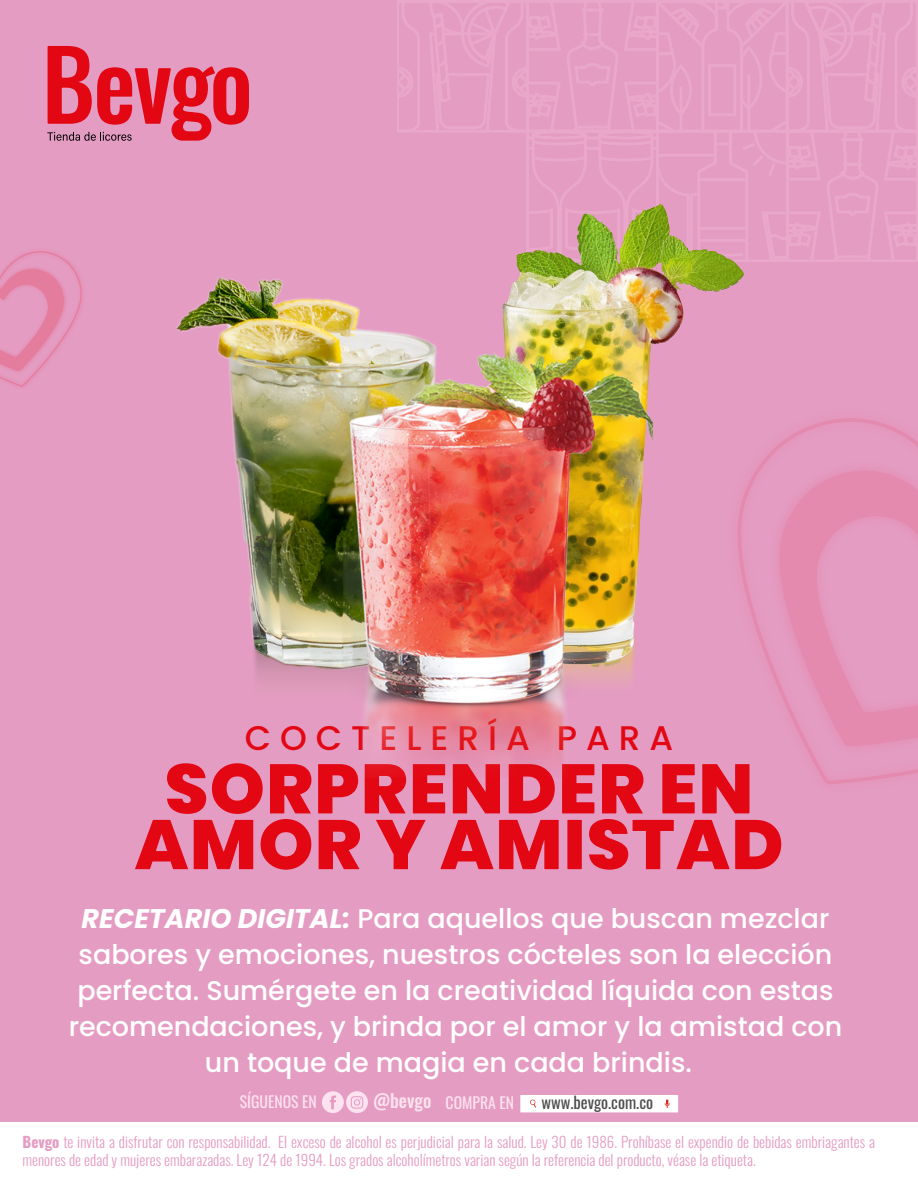
<style>
.page{position:relative;width:918px;height:1188px;background:#e59cc3}
.page>*{position:absolute;margin:0;border:0;box-sizing:border-box;transform-origin:0 0}
.t1{font:900 71.85px/55.8px "Poppins";color:#e30613;text-align:center}
.t2{font:500 34.2px "Poppins";letter-spacing:.265em;color:#e30613}
.t3{font:500 27px/36px "Poppins";color:#fff;text-align:center}
.t4{font:16.5px "Oswald";color:#4f4c4c}
.t5{font:15.75px "Oswald";color:#fde3f0}
.t6{font:300 15px/18px "Oswald";color:#e59cc3}
.s1{font-weight:700;font-style:italic}
.s2{font-weight:500;font-size:18.3px}
.s3{font-weight:700}
</style>
<div class="page">
<svg style="left:322px;top:1091px;width:46px;height:22px"></svg>
<div style="left:520px;top:1095px;width:158px;height:17px;background:#fff"></div>
<svg style="left:530px;top:1099px;width:6px;height:9px"></svg>
<svg style="left:665px;top:1100px;width:5px;height:8px"></svg>
<svg style="left:47px;top:46px;width:202px;height:95px"></svg>
<svg style="left:397px;top:0;width:521px;height:261px"></svg>
<div style="left:0;top:1122px;width:918px;height:66px;background:#fff"></div>
<svg style="left:737px;top:418px;width:181px;height:366px"></svg>
<svg style="left:778px;top:467px;width:140px;height:282px"></svg>
<svg style="left:0;top:251px;width:82px;height:136px"></svg>
<svg style="left:737px;top:761px;width:47px;height:23px"></svg>
<img style="left:502px;top:205px;width:157px;height:236px">
<img style="left:176px;top:277px;width:259px;height:402px">
<img style="left:337px;top:345px;width:315px;height:426px">
<h2 class="t2" style="left:245px;top:719px;width:430px">COCTELERÍA PARA</h2>
<h1 class="t1" style="left:134px;top:762px;width:652px">SORPRENDER EN<br>AMOR Y AMISTAD</h1>
<p class="t3" style="left:69px;top:901px;width:775px"><span class="s1">RECETARIO DIGITAL:</span> Para aquellos que buscan mezclar sabores y emociones, nuestros cócteles son la elección perfecta. Sumérgete en la creatividad líquida con estas recomendaciones, y brinda por el amor y la amistad con un toque de magia en cada brindis.</p>
<p class="t5" style="left:240px;top:1088px;width:79px">SÍGUENOS EN</p>
<p class="t5" style="left:373px;top:1089px;width:142px"><span class="s2">@bevgo</span> COMPRA EN</p>
<p class="t4" style="left:541px;top:1087px;width:113px">www.bevgo.com.co</p>
<p class="t6" style="left:23px;top:1131px;width:854px"><span class="s3">Bevgo</span> te invita a disfrutar con responsabilidad. El exceso de alcohol es perjudicial para la salud. Ley 30 de 1986. Prohíbase el expendio de bebidas embriagantes a menores de edad y mujeres embarazadas. Ley 124 de 1994. Los grados alcoholímetros varian según la referencia del producto, véase la etiqueta.</p>
</div>
